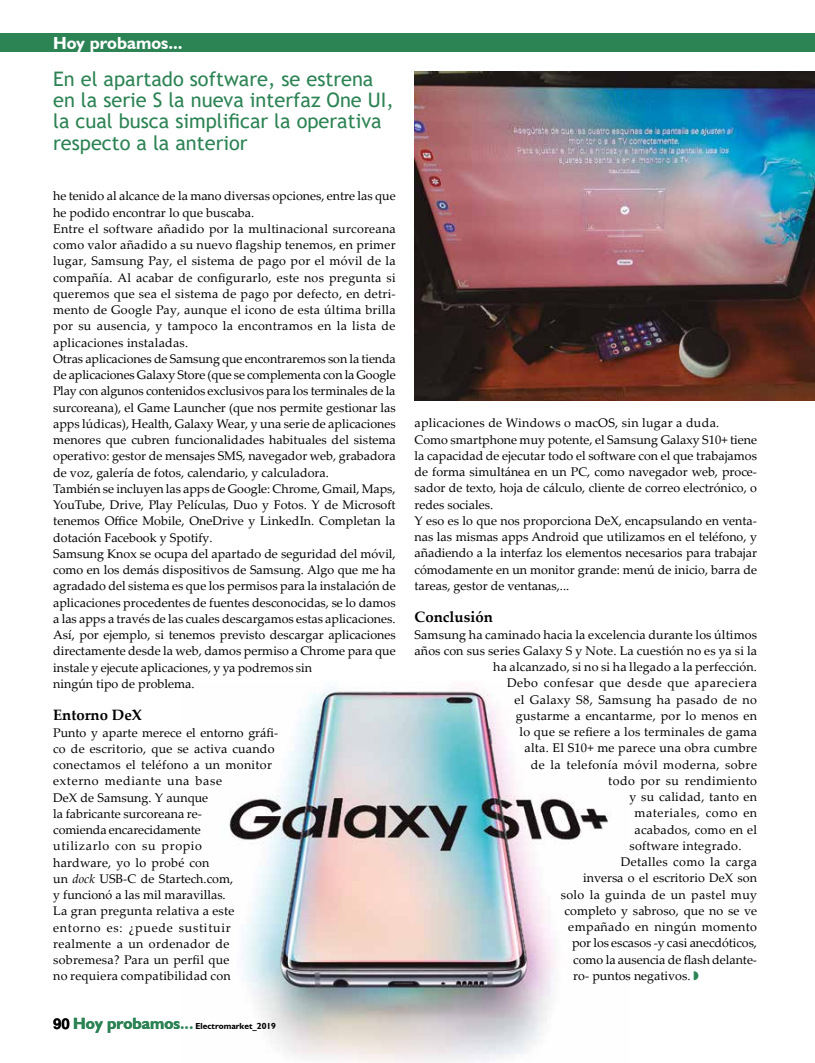
<style>
.page{position:relative;width:815px;height:1063px;background:#fff}
.page>*{position:absolute;margin:0;border:0;box-sizing:border-box;transform-origin:0 0}
.t1{font:20px/21.2px "Trebuchet MS";color:#2c8354}
.t2{font:700 17.5px "Humanist 521 BT";color:#fff}
.t3{font:700 15px "Palatino Linotype";color:#000}
.t4{font:12.5px/16.2px "Palatino Linotype";color:#000}
.t5{font:12.5px "Palatino Linotype";letter-spacing:.02em;color:#000}
.t6{font:12.5px "Palatino Linotype";letter-spacing:.03em;color:#000}
.t7{font:12.5px "Palatino Linotype";letter-spacing:.045em;color:#000}
.t8{font:12.5px "Palatino Linotype";letter-spacing:.035em;color:#000}
.t9{font:12.5px "Palatino Linotype";letter-spacing:.025em;color:#000}
.t10{font:12.5px "Palatino Linotype";letter-spacing:.04em;color:#000}
.t11{font:700 8.75px "Humanist 521 BT";color:#000}
.s1{font-style:italic}
.s2{font-family:"Helvetica";font-size:15px}
.s3{font-size:16.25px;color:#2c8354}
</style>
<div class="page">
<div style="left:0;top:33px;width:815px;height:18px;background:#2c8354"></div>
<img style="left:229px;top:686px;width:381px;height:377px">
<img style="left:415px;top:71px;width:400px;height:329px">
<h2 class="t2" style="left:53px;top:32px;width:131px">Hoy probamos...</h2>
<h1 class="t1" style="left:53px;top:68px;width:342px">En el apartado software, se estrena en la serie S la nueva interfaz One UI, la cual busca simplificar la operativa respecto a la anterior</h1>
<p class="t4" style="left:53px;top:188px;width:344px">he tenido al alcance de la mano diversas opciones, entre las que he podido encontrar lo que buscaba.<br>Entre el software añadido por la multinacional surcoreana como valor añadido a su nuevo flagship tenemos, en primer lugar, Samsung Pay, el sistema de pago por el móvil de la compañía. Al acabar de configurarlo, este nos pregunta si queremos que sea el sistema de pago por defecto, en detri&shy;mento de Google Pay, aunque el icono de esta última brilla por su ausencia, y tampoco la encontramos en la lista de aplicaciones instaladas.<br>Otras aplicaciones de Samsung que encontraremos son la tienda de aplicaciones Galaxy Store (que se complementa con la Google Play con algunos contenidos exclusivos para los terminales de la surcoreana), el Game Launcher (que nos permite gestionar las apps lúdicas), Health, Galaxy Wear, y una serie de aplicaciones menores que cubren funcionalidades habituales del sistema operativo: gestor de mensajes SMS, navegador web, grabadora de voz, galería de fotos, calendario, y calculadora.<br>También se incluyen las apps de Google: Chrome, Gmail, Maps, YouTube, Drive, Play Películas, Duo y Fotos. Y de Microsoft tenemos Office Mobile, OneDrive y LinkedIn. Completan la dotación Facebook y Spotify.<br>Samsung Knox se ocupa del apartado de seguridad del móvil, como en los demás dispositivos de Samsung. Algo que me ha agradado del sistema es que los permisos para la instalación de aplicaciones procedentes de fuentes desconocidas, se lo damos a las apps a través de las cuales descargamos estas aplicaciones.<br>Así, por ejemplo, si tenemos previsto descargar aplicaciones directamente desde la web, damos permiso a Chrome para que instale y ejecute aplicaciones, y ya podremos sin<br>ningún tipo de problema.</p>
<p class="t3" style="left:53px;top:705px;width:90px">Entorno DeX</p>
<p class="t4" style="left:53px;top:724px;width:227px">Punto y aparte merece el entorno gráfi&shy;co de escritorio, que se activa cuando conectamos el teléfono a un monitor externo mediante una base<br>DeX de Samsung. Y aunque<br>la fabricante surcoreana re-<br>comienda encarecidamente<br>utilizarlo con su propio<br>hardware, yo lo probé con<br>un <span class="s1">dock</span> USB-C de Startech.com,<br>y funcionó a las mil maravillas.<br>La gran pregunta relativa a este entorno es: ¿puede sustituir realmente a un ordenador de sobremesa? Para un perfil que<br>no requiera compatibilidad con</p>
<p class="t11" style="left:53px;top:1021px;width:224px"><span class="s2">90</span> <span class="s3">Hoy probamos...</span> Electromarket_2019</p>
<p class="t4" style="left:415px;top:414px;width:344px">aplicaciones de Windows o macOS, sin lugar a duda.<br>Como smartphone muy potente, el Samsung Galaxy S10+ tiene la capacidad de ejecutar todo el software con el que trabajamos de forma simultánea en un PC, como navegador web, proce&shy;sador de texto, hoja de cálculo, cliente de correo electrónico, o redes sociales.<br>Y eso es lo que nos proporciona DeX, encapsulando en venta&shy;nas las mismas apps Android que utilizamos en el teléfono, y añadiendo a la interfaz los elementos necesarios para trabajar cómodamente en un monitor grande: menú de inicio, barra de tareas, gestor de ventanas,...</p>
<p class="t3" style="left:415px;top:607px;width:80px">Conclusión</p>
<p class="t4" style="left:415px;top:626px;width:344px">Samsung ha caminado hacia la excelencia durante los últimos</p>
<p class="t4" style="left:415px;top:642px;width:344px">años con sus series Galaxy S y Note. La cuestión no es ya si la</p>
<p class="t4" style="left:493px;top:658px;width:265px">ha alcanzado, si no si ha llegado a la perfección.</p>
<p class="t7" style="left:507px;top:674px;width:251px">Debo confesar que desde que apareciera</p>
<p class="t6" style="left:515px;top:690px;width:244px">el Galaxy S8, Samsung ha pasado de no</p>
<p class="t5" style="left:516px;top:707px;width:243px">gustarme a encantarme, por lo menos en</p>
<p class="t5" style="left:520px;top:723px;width:239px">lo que se refiere a los terminales de gama</p>
<p class="t5" style="left:525px;top:739px;width:234px">alta. El S10+ me parece una obra cumbre</p>
<p class="t8" style="left:531px;top:755px;width:228px">de la telefonía móvil moderna, sobre</p>
<p class="t6" style="left:608px;top:772px;width:150px">todo por su rendimiento</p>
<p class="t5" style="left:630px;top:788px;width:129px">y su calidad, tanto en</p>
<p class="t10" style="left:635px;top:804px;width:124px">materiales, como en</p>
<p class="t5" style="left:635px;top:820px;width:124px">acabados, como en el</p>
<p class="t5" style="left:630px;top:837px;width:113px">software integrado.</p>
<p class="t6" style="left:621px;top:853px;width:138px">Detalles como la carga</p>
<p class="t4" style="left:583px;top:869px;width:175px">inversa o el escritorio DeX son</p>
<p class="t9" style="left:561px;top:885px;width:198px">solo la guinda de un pastel muy</p>
<p class="t4" style="left:565px;top:902px;width:194px">completo y sabroso, que no se ve</p>
<p class="t6" style="left:568px;top:918px;width:190px">empañado en ningún momento</p>
<p class="t4" style="left:572px;top:934px;width:186px">por los escasos -y casi anecdóticos,</p>
<p class="t4" style="left:573px;top:951px;width:185px">como la ausencia de flash delante-</p>
<p class="t4" style="left:573px;top:967px;width:119px">ro- puntos negativos.</p>
</div>
